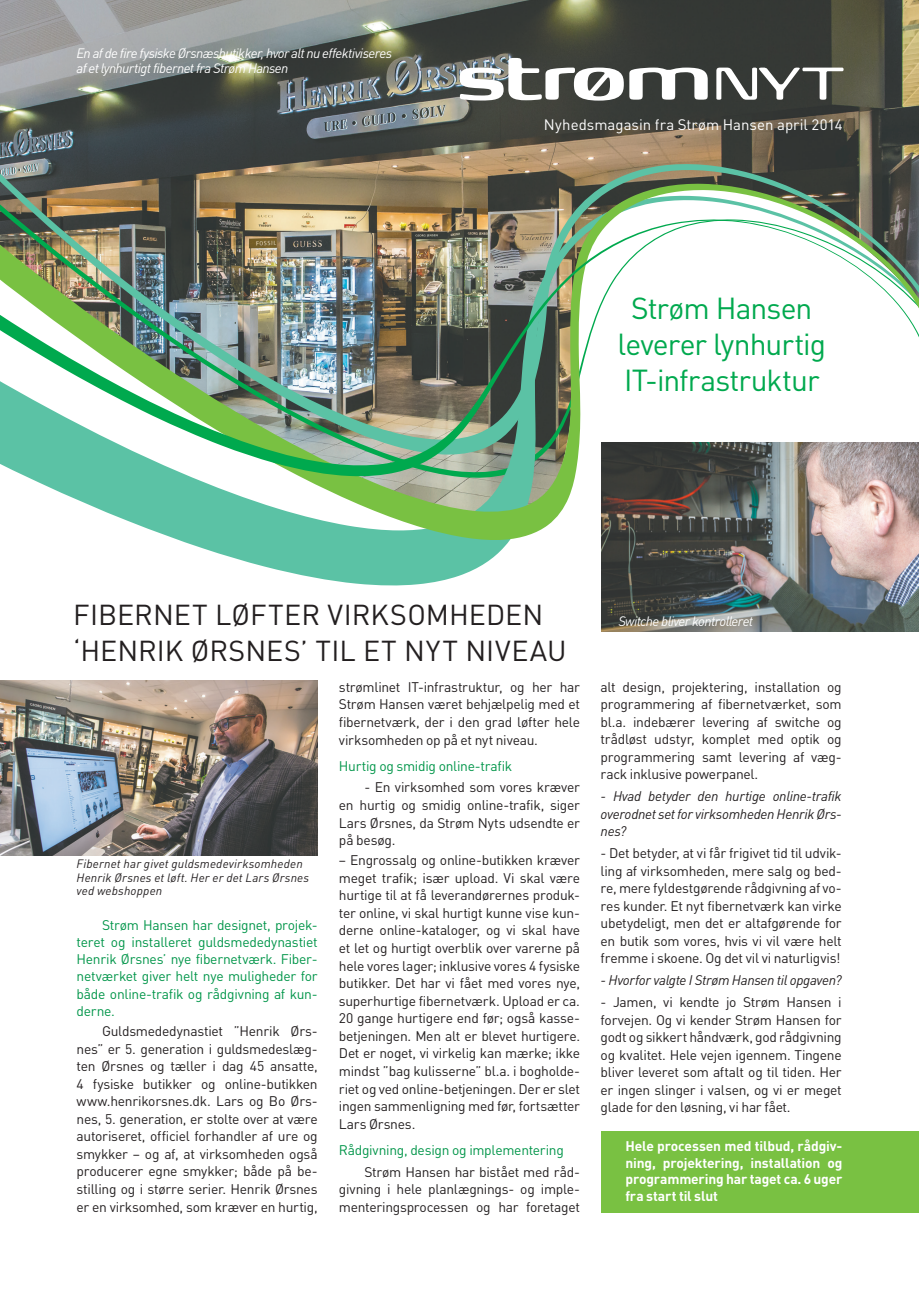
<style>
.page{position:relative;width:919px;height:1289px;background:#fff}
.page>*{position:absolute;margin:0;border:0;box-sizing:border-box;transform-origin:0 0}
.t1{font:30px/36px "DIN Pro";color:#00a94e;text-align:center}
.t2{font:28.5px/36px "DIN Pro";letter-spacing:.005em;color:#231f20}
.t3{font:15px "DIN Pro";color:#fff}
.t4{font:13.8px/17.5px "DIN Pro";letter-spacing:-.02em;color:#231f20;text-align:justify}
.t5{font:13.8px/17.2px "DIN Pro";letter-spacing:-.02em;color:#009549;text-align:justify}
.t6{font:italic 13.8px/17.5px "DIN Pro";letter-spacing:-.02em;color:#231f20;text-align:justify}
.t7{font:700 13.8px/16.5px "DIN Pro";letter-spacing:-.015em;color:#fff;text-align:justify}
.t8{font:italic 13.5px/15px "DIN Pro";letter-spacing:-.04em;color:#fff}
.t9{font:italic 12px/13.5px "DIN Pro";letter-spacing:.015em;color:#231f20}
</style>
<div class="page">
<img style="left:0;top:0;width:918px;height:92px">
<svg style="left:0;top:92px;width:918px;height:47px;background:#50534e"></svg>
<svg style="left:0;top:139px;width:918px;height:44px;background:#6a6555"></svg>
<svg style="left:181px;top:541px;width:328px;height:45px;fill:#5bc2a5"></svg>
<svg style="left:0;top:183px;width:918px;height:358px"></svg>
<img style="left:0;top:218px;width:918px;height:259px">
<img style="left:0;top:680px;width:317px;height:175px">
<div style="left:601px;top:1131px;width:317px;height:81px;background:#79c142"></div>
<img style="left:601px;top:442px;width:317px;height:189px">
<svg style="left:629px;top:68px;width:78px;height:32px"></svg>
<svg style="left:459px;top:58px;width:164px;height:43px"></svg>
<svg style="left:716px;top:67px;width:127px;height:33px"></svg>
<p class="t8" style="left:77px;top:45px;width:317px">En af de fire fysiske Ørsnæsbutikker, hvor alt nu effektiviseres af et lynhurtigt fibernet fra Strøm Hansen</p>
<p class="t3" style="left:544px;top:112px;width:300px">Nyhedsmagasin fra Strøm Hansen april 2014</p>
<h1 class="t1" style="left:617px;top:287px;width:210px">Strøm Hansen leverer lynhurtig<br>IT-infrastruktur</h1>
<h2 class="t2" style="left:73px;top:593px;width:495px">fibernet løfter virksomheden ‘henrik Ørsnes’ til ET nyt niveau</h2>
<p class="t9" style="left:77px;top:855px;width:234px">Fibernet har givet guldsmedevirksomheden<br>Henrik Ørsnes et løft. Her er det Lars Ørsnes ved webshoppen</p>
<p class="t5" style="left:77px;top:914px;width:242px;text-indent:26px">Strøm Hansen har designet, projek&shy;teret og installeret guldsmededynastiet H enrik Ørsnes’ nye fibernetværk. Fiber&shy;netværket giver helt nye muligheder for både online-trafik og rådgivning af kun&shy;derne.</p>
<p class="t4" style="left:77px;top:1020px;width:242px;text-indent:26px">Guldsmededynastiet ”Henrik Ørs&shy;nes” er 5. generation i guldsmedeslæg&shy;ten Ørsnes og tæller i dag 45 ansatte, 4 fysiske butikker og online-butikken www.henrikorsnes.dk. Lars og Bo Ørs&shy;nes, 5. generation, er stolte over at være autoriseret, officiel forhandler af ure og smykker – og af, at virksomheden også producerer egne smykker; både på be&shy;stilling og i større serier. H enrik Ørsnes er en virksomhed, som kræver en hurtig,</p>
<p class="t4" style="left:339px;top:676px;width:242px">strømlinet IT-infrastruktur, og her har Strøm Hansen været behjælpelig med et fibernetværk, der i den grad løfter hele virksomheden op på et nyt niveau.</p>
<p class="t5" style="left:339px;top:755px;width:175px">H urtig og smidig online-trafik</p>
<p class="t4" style="left:339px;top:777px;width:242px;text-indent:26px">- En virksomhed som vores kræver en hurtig og smidig online-trafik, siger Lars Ørsnes, da Strøm Nyts udsendte er på besøg.</p>
<p class="t4" style="left:339px;top:850px;width:242px">– Engrossalg og online-butikken kræver meget trafik; især upload. Vi skal være hurtige til at få leverandørernes produk&shy;ter online, vi skal hurtigt kunne vise kun&shy;derne online-kataloger, og vi skal have et let og hurtigt overblik over varerne på hele vores lager; inklusive vores 4 fysiske butikker. Det har vi fået med vores nye, superhurtige fibernetværk. U pload er ca.<br>20 gange hurtigere end før; også kasse&shy;betjeningen. Men alt er blevet hurtigere.<br>Det er noget, vi virkelig kan mærke; ikke mindst ”bag kulisserne” bl.a. i bogholde&shy;riet og ved online-betjeningen. Der er slet ingen sammenligning med før, fortsætter Lars Ørsnes.</p>
<p class="t5" style="left:339px;top:1139px;width:226px">Rådgivning, design og implementering</p>
<p class="t4" style="left:339px;top:1161px;width:242px;text-indent:26px">Strøm Hansen har bistået med råd&shy;givning i hele planlægnings- og imple&shy;menteringsprocessen og har foretaget</p>
<p class="t8" style="left:618px;top:612px;width:136px">Switche bliver kontrolleret</p>
<p class="t4" style="left:600px;top:676px;width:242px">alt design, projektering, installation og programmering af fibernetværket, som bl.a. indebærer levering af switche og trådløst udstyr, komplet med optik og programmering samt levering af væg&shy;rack inklusive powerpanel.</p>
<p class="t6" style="left:600px;top:786px;width:242px">- Hvad betyder den hurtige online-trafik overodnet set for virksomheden Henrik Ørs&shy;nes?</p>
<p class="t4" style="left:600px;top:843px;width:242px">- Det betyder, at vi får frigivet tid til udvik&shy;ling af virksomheden, mere salg og bed&shy;re, mere fyldestgørende rådgivning af vo&shy;res kunder. Et nyt fibernetværk kan virke ubetydeligt, men det er altafgørende for en butik som vores, hvis vi vil være helt fremme i skoene. Og det vil vi naturligvis!</p>
<p class="t6" style="left:600px;top:970px;width:242px">- Hvorfor valgte I Strøm Hansen til opgaven?</p>
<p class="t4" style="left:600px;top:991px;width:242px">- Jamen, vi kendte jo Strøm Hansen i forvejen. Og vi kender Strøm Hansen for godt og sikkert håndværk, god rådgivning og kvalitet. Hele vejen igennem. Tingene bliver leveret som aftalt og til tiden. H er er ingen slinger i valsen, og vi er meget glade for den løsning, vi har fået.</p>
<p class="t7" style="left:625px;top:1136px;width:218px">Hele processen med tilbud, rådgiv&shy;ning, projektering, installation og programmering har taget ca. 6 uger fra start til slut</p>
</div>
